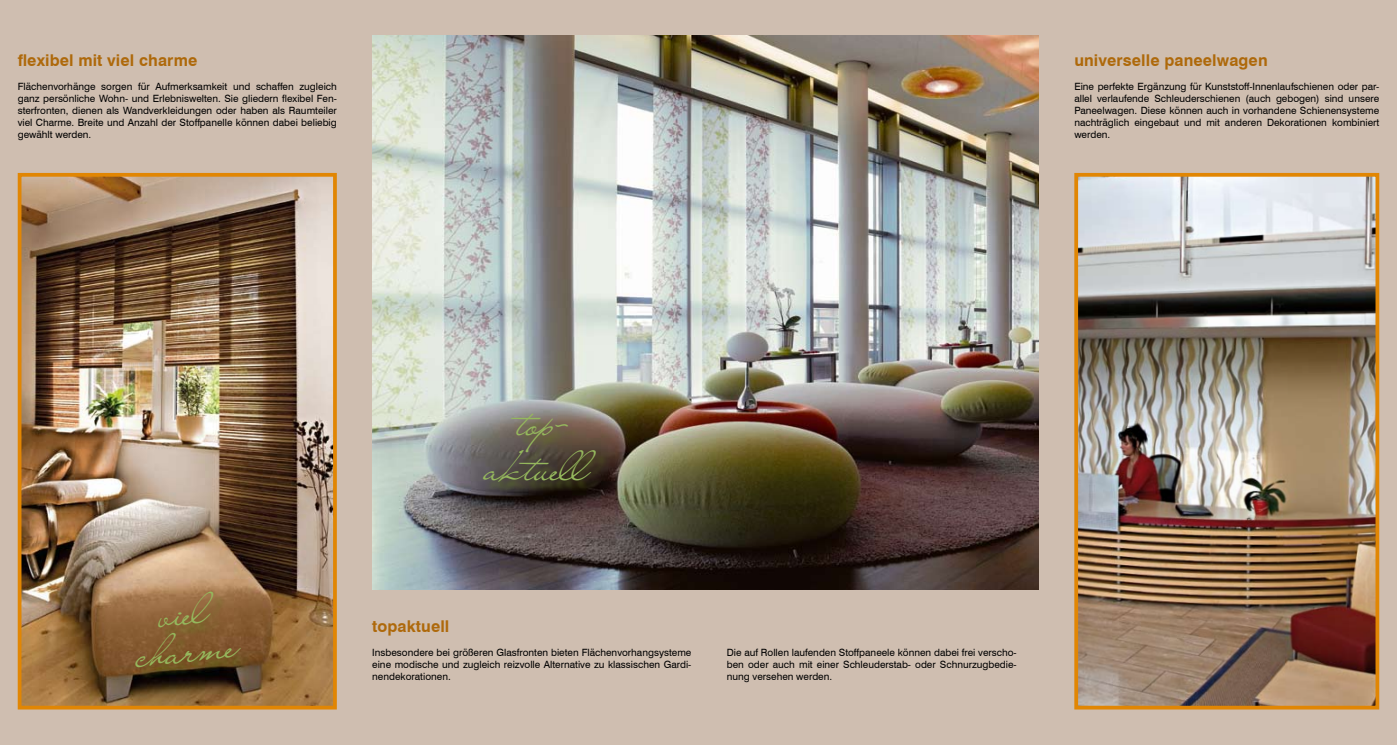
<style>
.page{position:relative;width:1397px;height:745px;background:#fff}
.page>*{position:absolute;margin:0;border:0;box-sizing:border-box;transform-origin:0 0}
.t1{font:45px/45px "Lainie Day SH";letter-spacing:.005em;color:#95b85d;text-align:center}
.t2{font:700 16.25px "Swiss 721 BT";letter-spacing:.005em;color:#ae690b}
.t3{font:10px/12px "Swiss 721 BT";color:#000;text-align:justify}
</style>
<div class="page">
<div style="left:0;top:0;width:1396px;height:744px;background:#cfbeb0"></div>
<img style="left:16px;top:171px;width:322px;height:540px">
<img style="left:372px;top:35px;width:666px;height:554px">
<img style="left:1072px;top:171px;width:308px;height:540px">
<div style="left:485px;top:415px;width:122px;height:77px;background:#60781e;opacity:.65"></div>
<div style="left:138px;top:593px;width:114px;height:85px;background:#60781e;opacity:.65"></div>
<h2 class="t2" style="left:18px;top:50px;width:181px">flexibel mit viel charme</h2>
<p class="t3" style="left:18px;top:80px;width:320px">Flächenvorhänge sorgen für Aufmerksamkeit und schaffen zugleich ganz persönliche Wohn- und Erlebniswelten. Sie gliedern flexibel Fen&shy;sterfronten, dienen als Wandverkleidungen oder haben als Raumteiler viel Charme. Breite und Anzahl der Stoffpanelle können dabei beliebig gewählt werden.</p>
<h2 class="t2" style="left:1074px;top:50px;width:195px">universelle paneelwagen</h2>
<p class="t3" style="left:1074px;top:80px;width:306px">Eine perfekte Ergänzung für Kunststoff-Innenlaufschienen oder par&shy;allel verlaufende Schleuderschienen (auch gebogen) sind unsere Paneelwagen. Diese können auch in vorhandene Schienensysteme nachträglich eingebaut und mit anderen Dekorationen kombiniert werden.</p>
<h1 class="t1" style="left:131px;top:594px;width:104px;line-height:37.5px;rotate:-6deg">viel charme</h1>
<h1 class="t1" style="left:488px;top:395px;width:103px">top&shy;aktuell</h1>
<h2 class="t2" style="left:372px;top:615px;width:79px">topaktuell</h2>
<p class="t3" style="left:372px;top:645px;width:320px">Insbesondere bei größeren Glasfronten bieten Flächenvorhangsysteme eine modische und zugleich reizvolle Alternative zu klassischen Gardi&shy;nendekorationen.</p>
<p class="t3" style="left:726px;top:646px;width:291px">Die auf Rollen laufenden Stoffpaneele können dabei frei verscho&shy;ben oder auch mit einer Schleuderstab- oder Schnurzugbedie&shy;nung versehen werden.</p>
</div>
